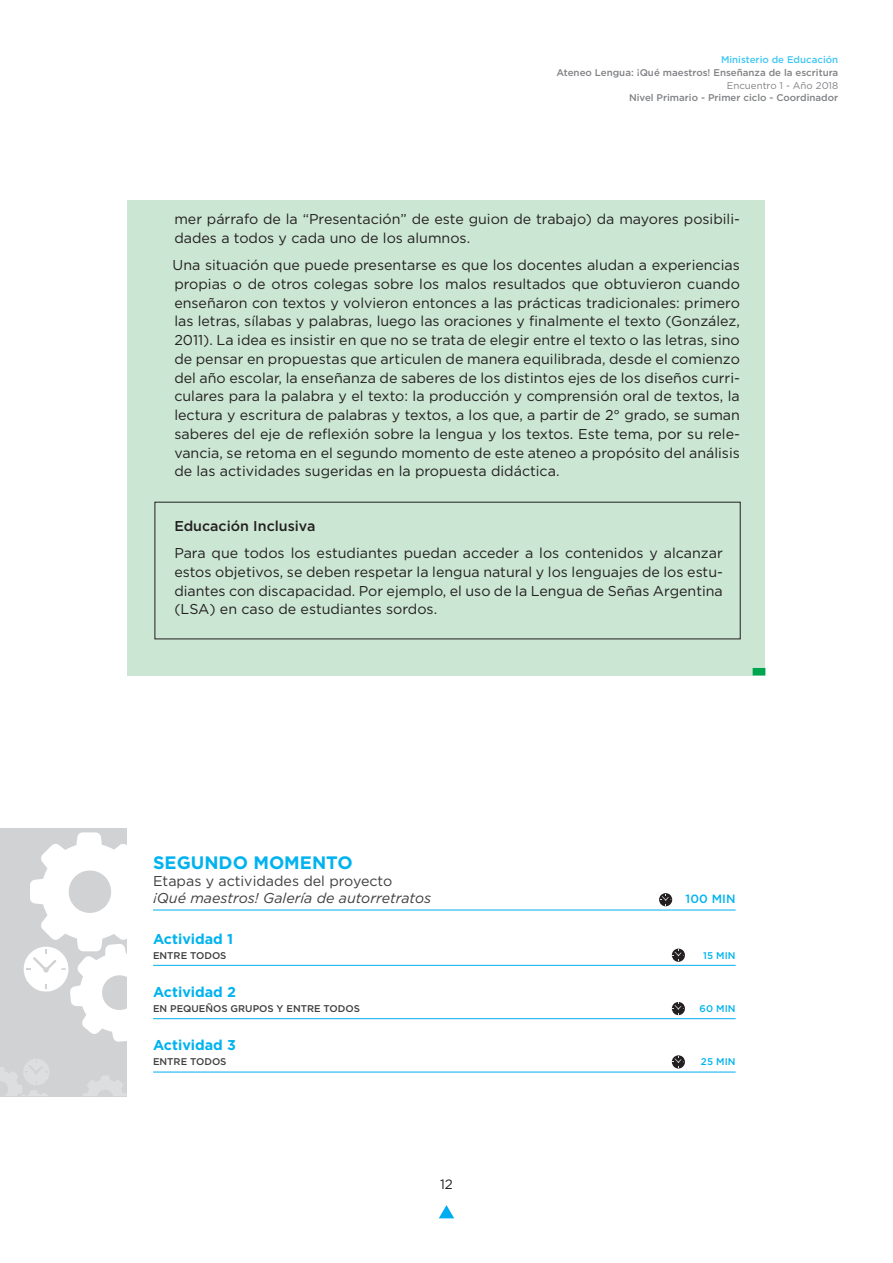
<style>
.page{position:relative;width:893px;height:1263px;background:#fff}
.page>*{position:absolute;margin:0;border:0;box-sizing:border-box;transform-origin:0 0}
.t1{font:700 18px "Gotham";color:#00b3ef}
.t2{font:14.25px/18.8px "Gotham";color:#231f20;text-align:justify}
.t3{font:italic 14.25px "Gotham";color:#3e3e3f}
.t4{font:700 14.25px "Gotham";color:#00b3ef}
.t5{font:14.25px "Gotham";color:#3e3e3f}
.t6{font:500 14.25px "Gotham";color:#231f20}
.t7{font:13.5px "Gotham";color:#231f20}
.t8{font:500 12px "Gotham";letter-spacing:.01em;color:#00b3ef}
.t9{font:500 9.75px "Gotham";color:#808285}
.t10{font:500 9.75px "Gotham";color:#3e3e3f}
.t11{font:500 9.75px "Gotham";color:#40c7f4}
.t12{font:9.75px "Gotham";color:#808285}
.t13{font:500 9.75px "Gotham";letter-spacing:.01em;color:#00b3ef}
</style>
<div class="page">
<svg style="left:439px;top:1205px;width:15px;height:13px"></svg>
<div style="left:128px;top:200px;width:637px;height:58px;background:#cbe6d3"></div>
<div style="left:128px;top:246px;width:637px;height:246px;background:#cbe6d3"></div>
<div style="left:128px;top:471px;width:637px;height:57px;background:#cbe6d3"></div>
<div style="left:128px;top:525px;width:637px;height:113px;background:#cbe6d3"></div>
<div style="left:128px;top:636px;width:637px;height:40px;background:#cbe6d3"></div>
<div style="left:753px;top:668px;width:12px;height:7px;background:#00a54f"></div>
<hr style="left:153px;top:910px;width:583px;height:1px;background:#00aeef">
<hr style="left:153px;top:965px;width:583px;height:1px;background:#00aeef">
<hr style="left:153px;top:1018px;width:583px;height:1px;background:#00aeef">
<hr style="left:153px;top:1072px;width:583px;height:1px;background:#00aeef">
<svg style="left:659px;top:893px;width:13px;height:13px"></svg>
<svg style="left:672px;top:949px;width:13px;height:13px"></svg>
<svg style="left:672px;top:1002px;width:13px;height:13px"></svg>
<svg style="left:672px;top:1055px;width:13px;height:13px"></svg>
<div style="left:0;top:828px;width:126px;height:268px;background:#d1d2d4"></div>
<svg style="left:24px;top:832px;width:102px;height:210px"></svg>
<svg style="left:0;top:1059px;width:49px;height:37px"></svg>
<svg style="left:83px;top:1076px;width:43px;height:20px"></svg>
<p class="t11" style="left:721px;top:53px;width:119px">Ministerio de Educación</p>
<p class="t9" style="left:556px;top:66px;width:283px">Ateneo Lengua: ¡Qué maestros! Enseñanza de la escritura</p>
<p class="t12" style="left:727px;top:79px;width:113px">Encuentro 1 - Año 2018</p>
<p class="t9" style="left:629px;top:92px;width:211px">Nivel Primario - Primer ciclo - Coordinador</p>
<p class="t2" style="left:174px;top:209px;width:567px">mer párrafo de la “Presentación” de este guion de trabajo) da mayores posibili&shy;dades a todos y cada uno de los alumnos.</p>
<p class="t2" style="left:173px;top:255px;width:569px">Una situación que puede presentarse es que los docentes aludan a experiencias propias o de otros colegas sobre los malos resultados que obtuvieron cuando enseñaron con textos y volvieron entonces a las prácticas tradicionales: primero las letras, sílabas y palabras, luego las oraciones y finalmente el texto (González, 2011). La idea es insistir en que no se trata de elegir entre el texto o las letras, sino de pensar en propuestas que articulen de manera equilibrada, desde el comienzo del año escolar, la enseñanza de saberes de los distintos ejes de los diseños curri&shy;culares para la palabra y el texto: la producción y comprensión oral de textos, la lectura y escritura de palabras y textos, a los que, a partir de 2° grado, se suman saberes del eje de reflexión sobre la lengua y los textos. Este tema, por su rele&shy;vancia, se retoma en el segundo momento de este ateneo a propósito del análisis de las actividades sugeridas en la propuesta didáctica.</p>
<p class="t6" style="left:174px;top:516px;width:143px">Educación Inclusiva</p>
<p class="t2" style="left:174px;top:543px;width:550px">Para que todos los estudiantes puedan acceder a los contenidos y alcanzar estos objetivos, se deben respetar la lengua natural y los lenguajes de los estu&shy;diantes con discapacidad. Por ejemplo, el uso de la Lengua de Señas Argentina (LSA) en caso de estudiantes sordos.</p>
<p class="t1" style="left:153px;top:851px;width:201px">SEGUNDO MOMENTO</p>
<p class="t5" style="left:153px;top:872px;width:241px">Etapas y actividades del proyecto</p>
<p class="t3" style="left:153px;top:889px;width:280px">¡Qué maestros! Galería de autorretratos</p>
<p class="t8" style="left:685px;top:891px;width:52px">100 MIN</p>
<p class="t4" style="left:153px;top:929px;width:82px">Actividad 1</p>
<p class="t10" style="left:153px;top:949px;width:75px">ENTRE TODOS</p>
<p class="t13" style="left:703px;top:949px;width:34px">15 MIN</p>
<p class="t4" style="left:153px;top:983px;width:84px">Actividad 2</p>
<p class="t10" style="left:153px;top:1002px;width:208px">EN PEQUEÑOS GRUPOS Y ENTRE TODOS</p>
<p class="t13" style="left:699px;top:1002px;width:38px">60 MIN</p>
<p class="t4" style="left:153px;top:1036px;width:84px">Actividad 3</p>
<p class="t10" style="left:153px;top:1056px;width:75px">ENTRE TODOS</p>
<p class="t13" style="left:701px;top:1056px;width:36px">25 MIN</p>
<p class="t7" style="left:440px;top:1175px;width:14px">12</p>
</div>
